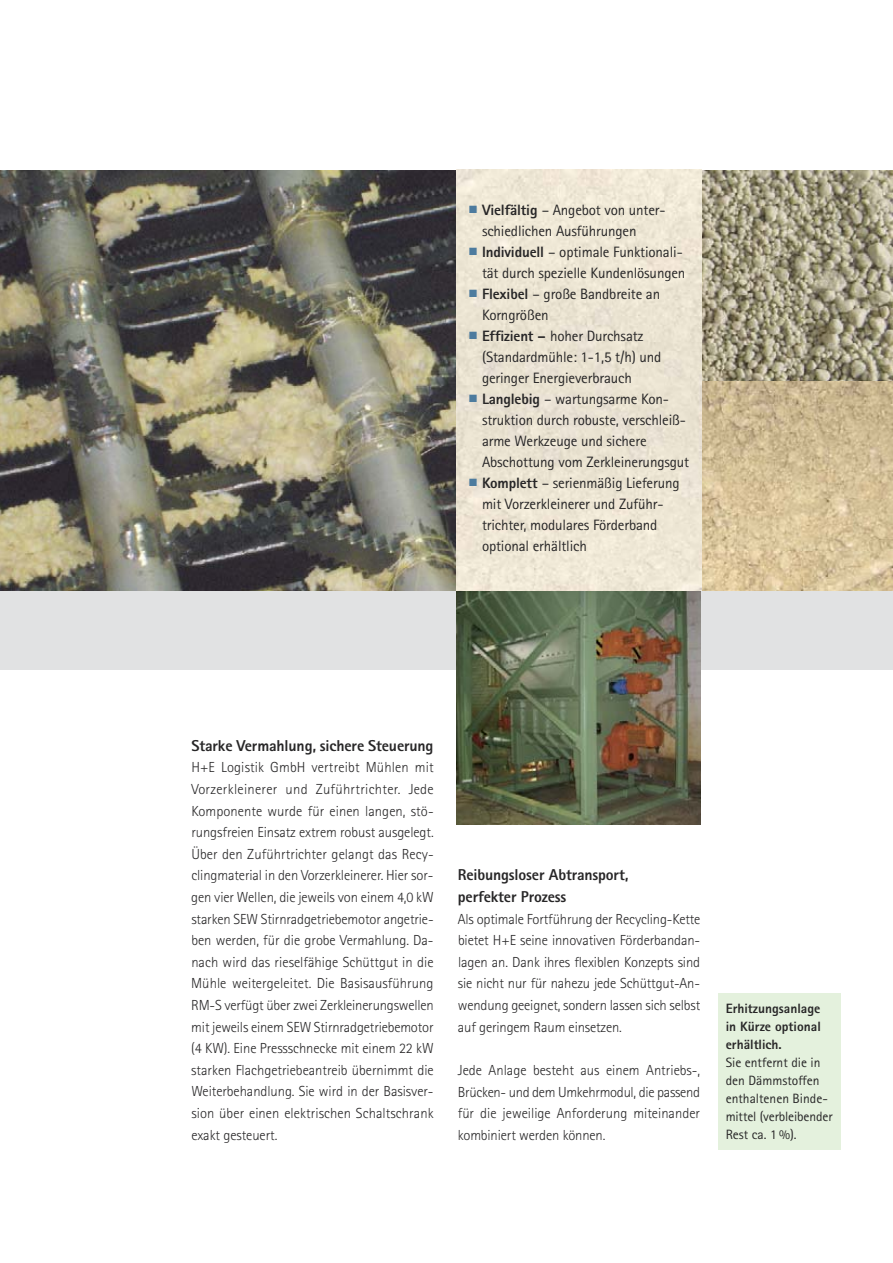
<style>
.page{position:relative;width:893px;height:1263px;background:#fff}
.page>*{position:absolute;margin:0;border:0;box-sizing:border-box;transform-origin:0 0}
.t1{font:800 15.75px/21.6px "AT Rotis Sans Serif";letter-spacing:-.01em;color:#272627}
.t2{font:15px/21px "AT Rotis Sans Serif";letter-spacing:-.01em;color:#272627}
.t3{font:300 14.55px/21.6px "AT Rotis Sans Serif";letter-spacing:-.005em;color:#272627;text-align:justify}
.t4{font:13.5px/18px "AT Rotis Sans Serif";color:#272627}
.t5{font:800 13.5px/18px "AT Rotis Sans Serif";color:#272627;text-align:justify}
.s1{color:#4d7b9e}
.s2{font-weight:800}
</style>
<div class="page">
<svg style="left:0;top:170px;width:456px;height:421px;background:#747163"></svg>
<img style="left:701px;top:381px;width:192px;height:210px">
<img style="left:701px;top:170px;width:192px;height:211px">
<img style="left:456px;top:170px;width:245px;height:655px">
<div style="left:719px;top:993px;width:122px;height:157px;background:#e4f1dd"></div>
<svg style="left:0;top:591px;width:893px;height:79px;background:#bfc2bc"></svg>
<p class="t2" style="left:482px;top:201px;width:185px;text-indent:-13px"><span class="s1">■</span> <span class="s2">Vielfältig</span> – Angebot von unter&shy;schiedlichen Ausführungen</p>
<p class="t2" style="left:469px;top:243px;width:218px;text-align:right"><span class="s1">■</span> <span class="s2">Individuell</span> – optimale Funktionali&shy;tät durch spezielle Kundenlösungen</p>
<p class="t2" style="left:482px;top:285px;width:180px;text-indent:-13px"><span class="s1">■</span> <span class="s2">Flexibel</span> – große Bandbreite an<br>Korngrößen</p>
<p class="t2" style="left:482px;top:327px;width:181px;text-indent:-13px"><span class="s1">■</span> <span class="s2">Effizient –</span> hoher Durchsatz (Standardmühle: 1-1,5 t/h) und geringer Energieverbrauch</p>
<p class="t2" style="left:482px;top:390px;width:209px;text-indent:-13px"><span class="s1">■</span> <span class="s2">Langlebig</span> – wartungsarme Kon&shy;struktion durch robuste, verschleiß&shy;arme Werkzeuge und sichere Abschottung vom Zerkleinerungsgut</p>
<p class="t2" style="left:482px;top:474px;width:199px;text-indent:-13px"><span class="s1">■</span> <span class="s2">Komplett</span> – serienmäßig Lieferung mit Vorzerkleinerer und Zuführ&shy;trichter, modulares Förderband optional erhältlich</p>
<p class="t1" style="left:191px;top:736px;width:244px">Starke Vermahlung, sichere Steuerung</p>
<p class="t3" style="left:191px;top:758px;width:244px">H+E Logistik GmbH vertreibt Mühlen mit Vorzerkleinerer und Zuführtrichter. Jede Komponente wurde für einen langen, stö&shy;rungsfreien Einsatz extrem robust ausgelegt.<br>Über den Zuführtrichter gelangt das Recy&shy;clingmaterial in den Vorzerkleinerer. Hier sor&shy;gen vier Wellen, die jeweils von einem 4,0 kW starken SEW Stirnradgetriebemotor angetrie&shy;ben werden, für die grobe Vermahlung. Da&shy;nach wird das rieselfähige Schüttgut in die Mühle weitergeleitet. Die Basisausführung RM-S verfügt über zwei Zerkleinerungswellen mit jeweils einem SEW Stirnradgetriebemotor (4 KW). Eine Pressschnecke mit einem 22 kW starken Flachgetriebeantreib übernimmt die Weiterbehandlung. Sie wird in der Basisver&shy;sion über einen elektrischen Schaltschrank exakt gesteuert.</p>
<p class="t1" style="left:458px;top:866px;width:172px">Reibungsloser Abtransport, perfekter Prozess</p>
<p class="t3" style="left:458px;top:909px;width:244px">Als optimale Fortführung der Recycling-Kette bietet H+E seine innovativen Förderbandan&shy;lagen an. Dank ihres flexiblen Konzepts sind sie nicht nur für nahezu jede Schüttgut-An&shy;wendung geeignet, sondern lassen sich selbst auf geringem Raum einsetzen.</p>
<p class="t3" style="left:458px;top:1060px;width:244px">Jede Anlage besteht aus einem Antriebs-, Brücken- und dem Umkehrmodul, die passend für die jeweilige Anforderung miteinander kombiniert werden können.</p>
<p class="t5" style="left:726px;top:1000px;width:97px">Erhitzungsanlage in Kürze optional erhältlich.</p>
<p class="t4" style="left:726px;top:1054px;width:108px">Sie entfernt die in den Dämmstoffen enthaltenen Binde&shy;mittel (verbleibender<br>Rest ca. 1 %).</p>
</div>
